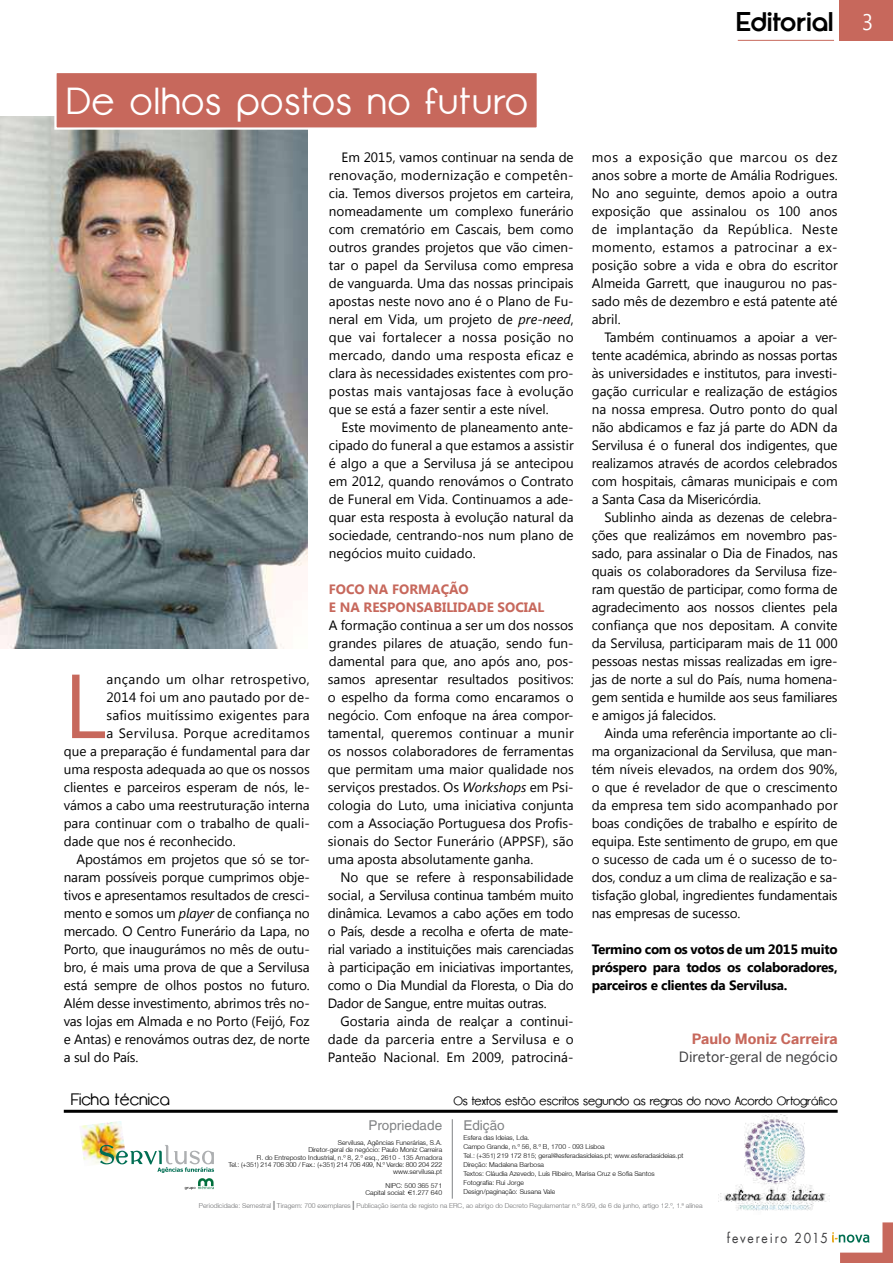
<style>
.page{position:relative;width:893px;height:1263px;background:#fff}
.page>*{position:absolute;margin:0;border:0;box-sizing:border-box;transform-origin:0 0}
.t1{font:90.6px "Segoe UI";color:#c7685c}
.t2{font:37.5px "Opificio";letter-spacing:.04em;color:#fff}
.t3{font:700 27px "Opificio";color:#000}
.t4{font:16.5px "Opificio";color:#000}
.t5{font:14.25px "Benton Sans";color:#404042}
.t6{font:700 14.25px "Benton Sans";color:#c7685c}
.t7{font:13.5px/18px "Segoe UI";letter-spacing:-.01em;color:#000;text-align:justify}
.t8{font:700 13.5px/18px "Segoe UI";letter-spacing:-.02em;color:#000;text-align:justify}
.t9{font:13.5px "Segoe UI";letter-spacing:.03em;color:#000}
.t10{font:13.5px "Segoe UI";letter-spacing:.02em;color:#000}
.t11{font:700 13.5px/18px "Segoe UI";color:#c7685c}
.t12{font:13.5px "Helvetica LT";color:#808284}
.t13{font:13.5px "Futura LT";letter-spacing:.145em;color:#404042;scale:.9 1}
.t14{font:12px "Opificio";color:#000}
.t15{font:300 6.75px/9px "Helvetica Neue";color:#000;text-align:right}
.t16{font:300 6.75px "Helvetica Neue";color:#6d6e70}
.s1{font-family:"Segoe UI";font-weight:400;font-size:22.5px;color:#fff}
.s2{font-style:italic}
.s3{font-weight:700;font-size:9px}
</style>
<div class="page">
<img style="left:0;top:117px;width:308px;height:531px">
<hr style="left:64px;top:1110px;width:774px;height:3px;background:#000">
<img style="left:720px;top:1115px;width:110px;height:96px">
<img style="left:80px;top:1121px;width:45px;height:43px">
<svg style="left:100px;top:1145px;width:114px;height:45px"></svg>
<svg style="left:408px;top:1190px;width:4px;height:5px"></svg>
<hr style="left:452px;top:1119px;width:1px;height:80px;background:#808284">
<div style="left:54px;top:71px;width:485px;height:59px;background:#c7685c;border:2px solid #fff"></div>
<svg style="left:832px;top:1222px;width:61px;height:41px"></svg>
<div style="left:839px;top:0;width:54px;height:41px;background:#c7685c"></div>
<hr style="left:738px;top:40px;width:96px;height:1px;background:#c7685c">
<h3 class="t3" style="left:736px;top:5px;width:138px">Editorial <span class="s1">3</span></h3>
<h2 class="t2" style="left:67px;top:81px;width:463px">De olhos postos no futuro</h2>
<h1 class="t1" style="left:64px;top:643px;width:44px">L</h1>
<p class="t9" style="left:106px;top:670px;width:205px">ançando um olhar retrospetivo,</p>
<p class="t10" style="left:106px;top:688px;width:205px">2014 foi um ano pautado por de-</p>
<p class="t10" style="left:106px;top:706px;width:205px">safios muitíssimo exigentes para</p>
<p class="t9" style="left:106px;top:724px;width:205px">a Servilusa. Porque acreditamos</p>
<p class="t7" style="left:64px;top:742px;width:247px">que a preparação é fundamental para dar</p>
<p class="t7" style="left:64px;top:760px;width:247px">uma resposta adequada ao que os nossos</p>
<p class="t7" style="left:64px;top:778px;width:247px">clientes e parceiros esperam de nós, le-</p>
<p class="t7" style="left:64px;top:796px;width:247px">vámos a cabo uma reestruturação interna</p>
<p class="t7" style="left:64px;top:814px;width:247px">para continuar com o trabalho de quali-</p>
<p class="t7" style="left:64px;top:832px;width:173px">dade que nos é reconhecido.</p>
<p class="t7" style="left:77px;top:850px;width:235px">Apostámos em projetos que só se tor-</p>
<p class="t7" style="left:64px;top:868px;width:247px">naram possíveis porque cumprimos obje-</p>
<p class="t7" style="left:64px;top:886px;width:247px">tivos e apresentamos resultados de cresci-</p>
<p class="t7" style="left:64px;top:904px;width:247px">mento e somos um <span class="s2">player</span> de confiança no</p>
<p class="t7" style="left:64px;top:922px;width:248px">mercado. O Centro Funerário da Lapa, no</p>
<p class="t7" style="left:64px;top:940px;width:247px">Porto, que inaugurámos no mês de outu-</p>
<p class="t7" style="left:64px;top:958px;width:247px">bro, é mais uma prova de que a Servilusa</p>
<p class="t7" style="left:64px;top:976px;width:247px">está sempre de olhos postos no futuro.</p>
<p class="t7" style="left:64px;top:994px;width:247px">Além desse investimento, abrimos três no-</p>
<p class="t7" style="left:64px;top:1012px;width:247px">vas lojas em Almada e no Porto (Feijó, Foz</p>
<p class="t7" style="left:64px;top:1030px;width:247px">e Antas) e renovámos outras dez, de norte</p>
<p class="t7" style="left:64px;top:1048px;width:76px">a sul do País.</p>
<p class="t7" style="left:329px;top:148px;width:246px;text-indent:13px">Em 2015, vamos continuar na senda de renovação, modernização e competên&shy;cia. Temos diversos projetos em carteira, nomeadamente um complexo funerário com crematório em Cascais, bem como outros grandes projetos que vão cimen&shy;tar o papel da Servilusa como empresa de vanguarda. Uma das nossas principais apostas neste novo ano é o Plano de Fu&shy;neral em Vida, um projeto de <span class="s2">pre-need</span>, que vai fortalecer a nossa posição no mercado, dando uma resposta eficaz e clara às necessidades existentes com pro&shy;postas mais vantajosas face à evolução que se está a fazer sentir a este nível.</p>
<p class="t7" style="left:329px;top:417px;width:246px;text-indent:13px">Este movimento de planeamento ante&shy;cipado do funeral a que estamos a assistir é algo a que a Servilusa já se antecipou em 2012, quando renovámos o Contrato de Funeral em Vida. Continuamos a ade&shy;quar esta resposta à evolução natural da sociedade, centrando-nos num plano de negócios muito cuidado.</p>
<p class="t11" style="left:329px;top:579px;width:139px">Foco na fo rmação e na respons</p>
<p class="t11" style="left:424px;top:597px;width:119px">abilidade social</p>
<p class="t7" style="left:328px;top:615px;width:247px">A formação continua a ser um dos nossos grandes pilares de atuação, sendo fun&shy;damental para que, ano após ano, pos&shy;samos apresentar resultados positivos: o espelho da forma como encaramos o negócio. Com enfoque na área compor&shy;tamental, queremos continuar a munir os nossos colaboradores de ferramentas que permitam uma maior qualidade nos serviços prestados. Os <span class="s2">Workshops</span> em Psi&shy;cologia do Luto, uma iniciativa conjunta com a Associação Portuguesa dos Profis&shy;sionais do Sector Funerário (APPSF), são uma aposta absolutamente ganha.</p>
<p class="t7" style="left:328px;top:867px;width:247px;text-indent:13px">No que se refere à responsabilidade social, a Servilusa continua também muito dinâmica. Levamos a cabo ações em todo o País, desde a recolha e oferta de mate&shy;rial variado a instituições mais carenciadas à participação em iniciativas importantes, como o Dia Mundial da Floresta, o Dia do Dador de Sangue, entre muitas outras.</p>
<p class="t7" style="left:328px;top:1011px;width:247px;text-indent:13px">Gostaria ainda de realçar a continui&shy;dade da parceria entre a Servilusa e o Panteão Nacional. Em 2009, patrociná-</p>
<p class="t7" style="left:592px;top:147px;width:247px">mos a exposição que marcou os dez anos sobre a morte de Amália Rodrigues.<br>No ano seguinte, demos apoio a outra exposição que assinalou os 100 anos de implantação da República. Neste momento, estamos a patrocinar a ex&shy;posição sobre a vida e obra do escritor Almeida Garrett, que inaugurou no pas&shy;sado mês de dezembro e está patente até abril.</p>
<p class="t7" style="left:592px;top:327px;width:247px;text-indent:13px">Também continuamos a apoiar a ver&shy;tente académica, abrindo as nossas portas às universidades e institutos, para investi&shy;gação curricular e realização de estágios na nossa empresa. Outro ponto do qual não abdicamos e faz já parte do ADN da Servilusa é o funeral dos indigentes, que realizamos através de acordos celebrados com hospitais, câmaras municipais e com a Santa Casa da Misericórdia.</p>
<p class="t7" style="left:592px;top:507px;width:247px;text-indent:13px">Sublinho ainda as dezenas de celebra&shy;ções que realizámos em novembro pas&shy;sado, para assinalar o Dia de Finados, nas quais os colaboradores da Servilusa fize&shy;ram questão de participar, como forma de agradecimento aos nossos clientes pela confiança que nos depositam. A convite da Servilusa, participaram mais de 11 000 pessoas nestas missas realizadas em igre&shy;jas de norte a sul do País, numa homena&shy;gem sentida e humilde aos seus familiares e amigos já falecidos.</p>
<p class="t7" style="left:592px;top:723px;width:247px;text-indent:13px">Ainda uma referência importante ao cli&shy;ma organizacional da Servilusa, que man&shy;tém níveis elevados, na ordem dos 90%, o que é revelador de que o crescimento da empresa tem sido acompanhado por boas condições de trabalho e espírito de equipa. Este sentimento de grupo, em que o sucesso de cada um é o sucesso de to&shy;dos, conduz a um clima de realização e sa&shy;tisfação global, ingredientes fundamentais nas empresas de sucesso.</p>
<p class="t8" style="left:592px;top:939px;width:247px">Termino com os votos de um 2015 muito próspero para todos os colaboradores, parceiros e clientes da Servilusa.</p>
<p class="t6" style="left:692px;top:1030px;width:147px">Paulo Moniz Carreira</p>
<p class="t5" style="left:679px;top:1048px;width:160px">Diretor-geral de negócio</p>
<p class="t4" style="left:71px;top:1090px;width:101px">Ficha técnica</p>
<p class="t12" style="left:368px;top:1117px;width:75px">Propriedade</p>
<p class="t15" style="left:228px;top:1139px;width:215px;line-height:7.1px">Servilusa, Agências Funerárias, S.A.<br>Diretor-geral de negócio: Paulo Moniz Carreira<br>R. do Entreposto Industrial, n.º 8, 2.º esq., 2610 - 135 Amadora<br>Tel.: (+351) 214 706 300 / Fax.: (+351) 214 706 499, N.º Verde: 800 204 222 www.servilusa.pt</p>
<p class="t15" style="left:365px;top:1182px;width:78px;line-height:7.1px">NIPC: 500 365 571<br>Capital social: 1.277 640</p>
<p class="t14" style="left:453px;top:1094px;width:385px">Os textos estão escritos segundo as regras do novo Acordo Ortográfico</p>
<p class="t12" style="left:463px;top:1117px;width:43px">Edição</p>
<p class="t15" style="left:463px;top:1133px;width:222px;text-align:left">Esfera das Ideias, Lda.<br>Campo Grande, n.º 56, 8.º B, 1700 - 093 Lisboa<br>Tel.: (+351) 219 172 815; geral@esferadasideias.pt; www.esferadasideias.pt Direção: Madalena Barbosa<br>Textos: Cláudia Azevedo, Luís Ribeiro, Marisa Cruz e Sofia Santos Fotografia: Rui Jorge<br>Design/paginação: Susana Vale</p>
<p class="t16" style="left:199px;top:1202px;width:505px">Periodicidade: Semestral <span class="s3">|</span> Tiragem: 700 exemplares <span class="s3">|</span> Publicação isenta de registo na ERC, ao abrigo do Decreto Regulamentar n.º 8/99, de 6 de junho, artigo 12.º, 1.ª alínea</p>
<p class="t13" style="left:727px;top:1229px;width:114px">fevereiro 2015</p>
</div>
